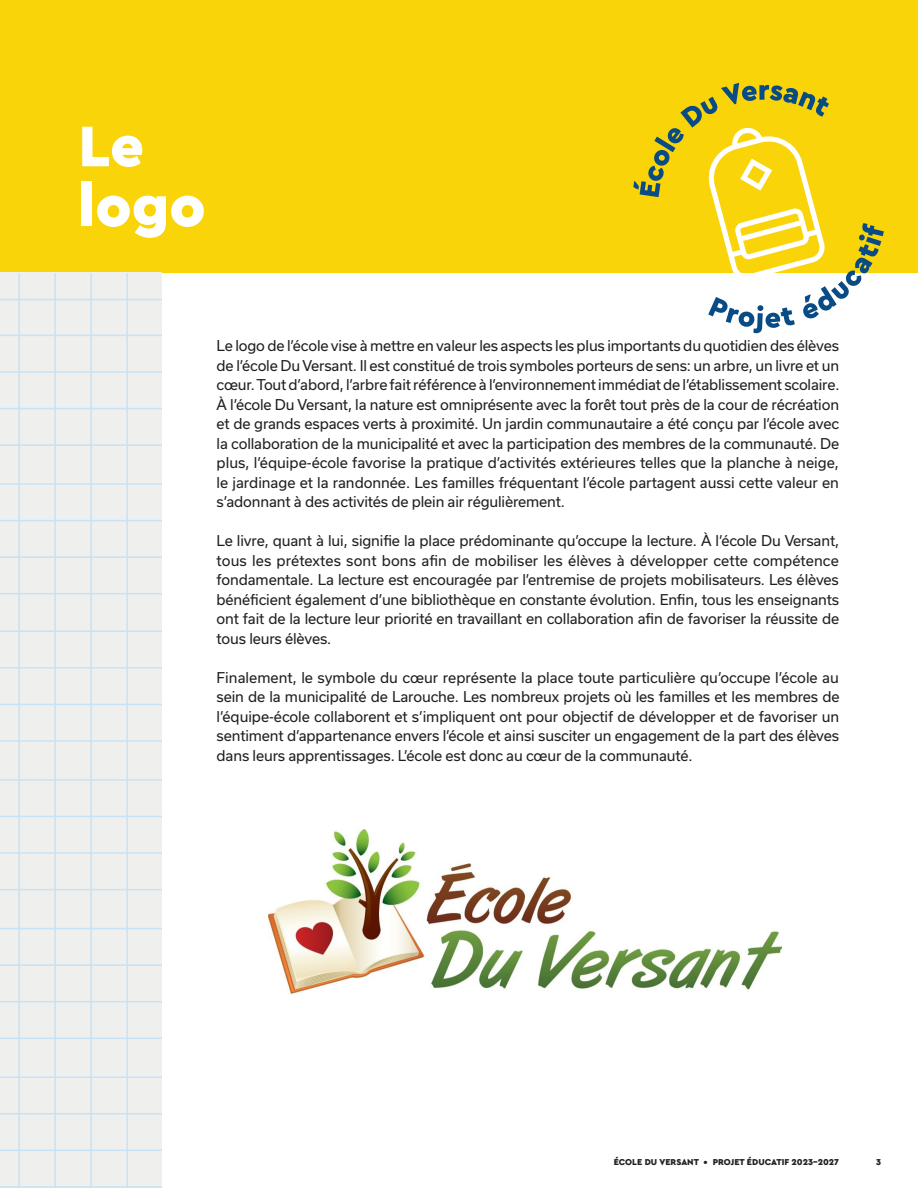
<style>
.page{position:relative;width:918px;height:1188px;background:#fff}
.page>*{position:absolute;margin:0;border:0;box-sizing:border-box;transform-origin:0 0}
.Titres{font:900 60px "Cera Pro";color:#fff}
.Texte_courant{font:14.25px/19.5px "Usual";letter-spacing:-.01em;color:#231f20;text-align:justify}
.t1{font:900 9px "Cera Pro";color:#231f20}
</style>
<div class="page">
<div style="left:0;top:0;width:918px;height:272px;background:#f8d409"></div>
<div style="left:0;top:272px;width:162px;height:916px;background:#eff0ed"></div>
<hr style="left:54px;top:273px;width:2px;height:915px;background:#c8e2f5">
<hr style="left:126px;top:273px;width:2px;height:915px;background:#c8e2f5">
<hr style="left:18px;top:273px;width:2px;height:915px;background:#c8e2f5">
<hr style="left:90px;top:273px;width:2px;height:915px;background:#c8e2f5">
<hr style="left:0;top:371px;width:162px;height:2px;background:#c8e2f5">
<hr style="left:0;top:667px;width:162px;height:2px;background:#c8e2f5">
<hr style="left:0;top:964px;width:162px;height:2px;background:#c8e2f5">
<hr style="left:0;top:520px;width:162px;height:1px;background:#c8e2f5">
<hr style="left:0;top:816px;width:162px;height:1px;background:#c8e2f5">
<hr style="left:0;top:1113px;width:162px;height:2px;background:#c8e2f5">
<hr style="left:0;top:444px;width:162px;height:2px;background:#c8e2f5">
<hr style="left:0;top:740px;width:162px;height:2px;background:#c8e2f5">
<hr style="left:0;top:1038px;width:162px;height:1px;background:#c8e2f5">
<hr style="left:0;top:593px;width:162px;height:1px;background:#c8e2f5">
<hr style="left:0;top:889px;width:162px;height:1px;background:#c8e2f5">
<hr style="left:0;top:1186px;width:162px;height:2px;background:#c8e2f5">
<hr style="left:0;top:335px;width:162px;height:1px;background:#c8e2f5">
<hr style="left:0;top:630px;width:162px;height:2px;background:#c8e2f5">
<hr style="left:0;top:928px;width:162px;height:1px;background:#c8e2f5">
<hr style="left:0;top:483px;width:162px;height:2px;background:#c8e2f5">
<hr style="left:0;top:779px;width:162px;height:2px;background:#c8e2f5">
<hr style="left:0;top:1076px;width:162px;height:2px;background:#c8e2f5">
<hr style="left:0;top:408px;width:162px;height:1px;background:#c8e2f5">
<hr style="left:0;top:704px;width:162px;height:1px;background:#c8e2f5">
<hr style="left:0;top:1001px;width:162px;height:1px;background:#c8e2f5">
<hr style="left:0;top:556px;width:162px;height:2px;background:#c8e2f5">
<hr style="left:0;top:852px;width:162px;height:2px;background:#c8e2f5">
<hr style="left:0;top:1150px;width:162px;height:1px;background:#c8e2f5">
<hr style="left:0;top:299px;width:162px;height:1px;background:#c8e2f5">
<svg style="left:633px;top:83px;width:251px;height:250px"></svg>
<img style="left:269px;top:829px;width:512px;height:165px">
<p class="Titres" style="left:78px;top:100px;width:67px">Le</p>
<p class="Titres" style="left:78px;top:160px;width:129px">logo</p>
<p class="Texte_courant" style="left:217px;top:336px;width:624px">Le logo de l’école vise à mettre en valeur les aspects les plus importants du quotidien des élèves de l’école Du Versant. Il est constitué de trois symboles porteurs de sens: un arbre, un livre et un cœur. Tout d’abord, l’arbre fait référence à l’environnement immédiat de l’établissement scolaire.<br>À l’école Du Versant, la nature est omniprésente avec la forêt tout près de la cour de récréation et de grands espaces verts à proximité. Un jardin communautaire a été conçu par l’école avec la collaboration de la municipalité et avec la participation des membres de la communauté. De plus, l’équipe-école favorise la pratique d’activités extérieures telles que la planche à neige, le jardinage et la randonnée. Les familles fréquentant l’école partagent aussi cette valeur en s’adonnant à des activités de plein air régulièrement.</p>
<p class="Texte_courant" style="left:217px;top:531px;width:624px">Le livre, quant à lui, signifie la place prédominante qu’occupe la lecture. À l’école Du Versant, tous les prétextes sont bons afin de mobiliser les élèves à développer cette compétence fondamentale. La lecture est encouragée par l’entremise de projets mobilisateurs. Les élèves bénéficient également d’une bibliothèque en constante évolution. Enfin, tous les enseignants ont fait de la lecture leur priorité en travaillant en collaboration afin de favoriser la réussite de tous leurs élèves.</p>
<p class="Texte_courant" style="left:217px;top:668px;width:624px">Finalement, le symbole du cœur représente la place toute particulière qu’occupe l’école au sein de la municipalité de Larouche. Les nombreux projets où les familles et les membres de l’équipe-école collaborent et s’impliquent ont pour objectif de développer et de favoriser un sentiment d’appartenance envers l’école et ainsi susciter un engagement de la part des élèves dans leurs apprentissages. L’école est donc au cœur de la communauté.</p>
<p class="t1" style="left:614px;top:1155px;width:227px">ÉCOLE DU VERSANT • PROJET ÉDUCATIF 2023-2027</p>
<p class="t1" style="left:876px;top:1155px;width:7px">3</p>
</div>
